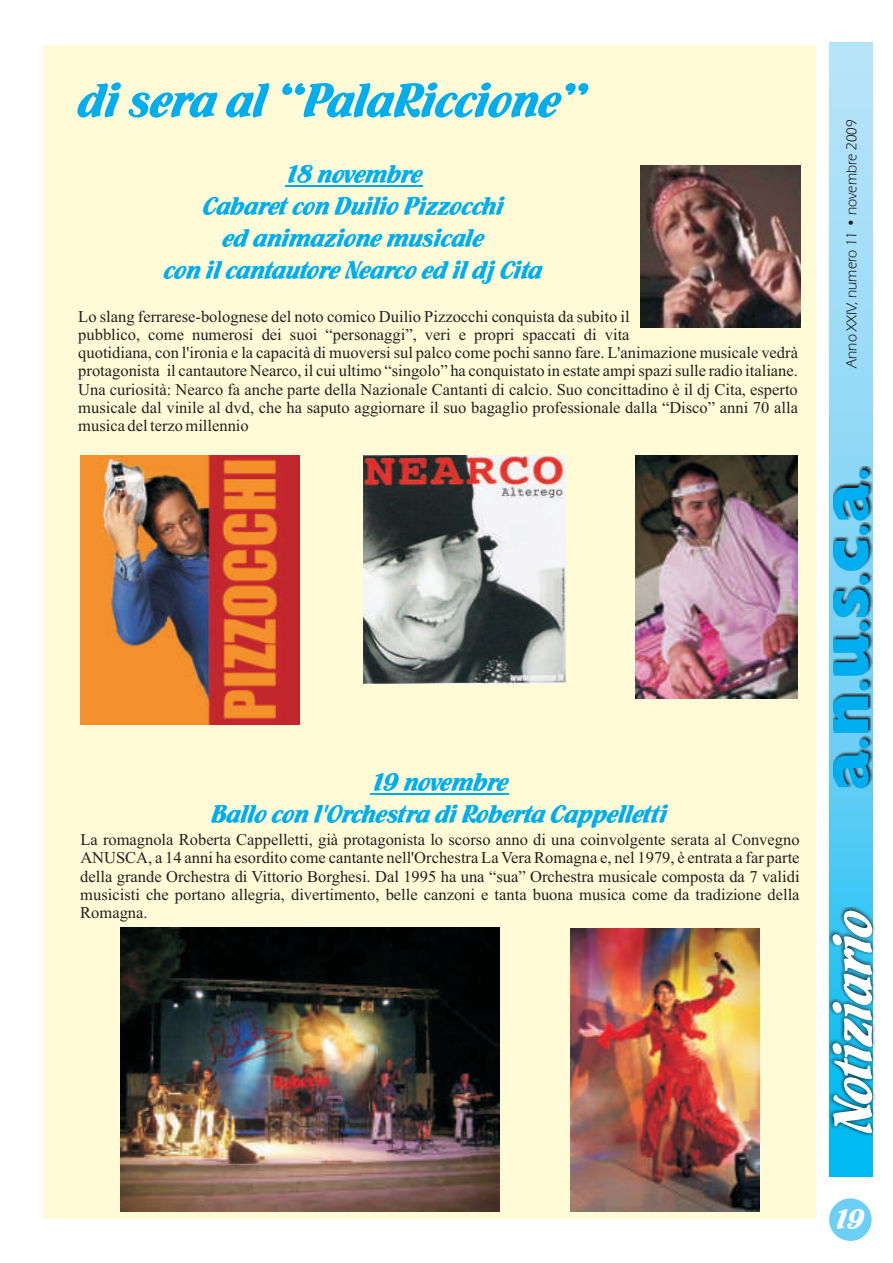
<style>
.page{position:relative;width:893px;height:1263px;background:#fff}
.page>*{position:absolute;margin:0;border:0;box-sizing:border-box;transform-origin:0 0}
.t1{font:57.6px "Flamenco D";color:#fff}
.t2{font:51px "Flamenco D";color:#00aeef}
.t3{font:30px "Flamenco D";color:#fff}
.t4{font:27px/32.1px "Flamenco D";color:#00aeef;text-align:center}
.t5{font:16.5px/18.3px "Times New Roman";color:#231f20}
.t6{font:15px "Eras IT Cby BT";color:#231f20}
</style>
<div class="page">
<div style="left:829px;top:1198px;width:43px;height:43px;background:#6bcff6;border-radius:50%"></div>
<svg style="left:829px;top:42px;width:44px;height:1135px;background:#85d7f6"></svg>
<img style="left:829px;top:908px;width:46px;height:228px">
<img style="left:833px;top:466px;width:39px;height:322px">
<div style="left:859px;top:739px;width:9px;height:9px;background:#00aeef;border-radius:50%"></div>
<svg style="left:833px;top:696px;width:35px;height:37px"></svg>
<div style="left:859px;top:681px;width:9px;height:9px;background:#00aeef;border-radius:50%"></div>
<svg style="left:834px;top:634px;width:35px;height:42px"></svg>
<div style="left:859px;top:622px;width:9px;height:9px;background:#00aeef;border-radius:50%"></div>
<svg style="left:833px;top:589px;width:36px;height:28px"></svg>
<div style="left:859px;top:576px;width:9px;height:9px;background:#00aeef;border-radius:50%"></div>
<svg style="left:833px;top:540px;width:36px;height:31px"></svg>
<div style="left:859px;top:526px;width:9px;height:9px;background:#00aeef;border-radius:50%"></div>
<div style="left:859px;top:470px;width:9px;height:9px;background:#00aeef;border-radius:50%"></div>
<svg style="left:833px;top:751px;width:36px;height:37px"></svg>
<svg style="left:833px;top:484px;width:36px;height:37px"></svg>
<div style="left:43px;top:45px;width:773px;height:1173px;background:#fffbd6"></div>
<hr style="left:285px;top:185px;width:138px;height:1px;background:#00aeef">
<img style="left:636px;top:455px;width:161px;height:243px">
<img style="left:640px;top:165px;width:161px;height:163px">
<img style="left:363px;top:455px;width:202px;height:228px">
<hr style="left:371px;top:793px;width:138px;height:2px;background:#00aeef">
<img style="left:570px;top:929px;width:189px;height:282px">
<img style="left:121px;top:927px;width:379px;height:284px">
<img style="left:80px;top:455px;width:219px;height:269px">
<h2 class="t2" style="left:80px;top:75px;width:510px">di sera al “PalaRiccione”</h2>
<h3 class="t4" style="left:165px;top:158px;width:380px">18 novembre<br>Cabaret con Duilio Pizzocchi<br>ed animazione musicale<br>con il cantautore Nearco ed il dj Cita</h3>
<p class="t5" style="left:78px;top:309px;width:721px">Lo slang ferrarese-bolognese del noto comico Duilio Pizzocchi conquista da subito il<br>pubblico, come numerosi dei suoi “personaggi”, veri e propri spaccati di vita<br>quotidiana, con l'ironia e la capacità di muoversi sul palco come pochi sanno fare. L'animazione musicale vedrà protagonista il cantautore Nearco, il cui ultimo “singolo” ha conquistato in estate ampi spazi sulle radio italiane.<br>Una curiosità: Nearco fa anche parte della Nazionale Cantanti di calcio. Suo concittadino è il dj Cita, esperto musicale dal vinile al dvd, che ha saputo aggiornare il suo bagaglio professionale dalla “Disco” anni 70 alla musica del terzo millennio</p>
<p class="t6" style="left:845px;top:368px;width:250px;rotate:-90deg">Anno XXIV, numero 11 • novembre 2009</p>
<h3 class="t4" style="left:212px;top:766px;width:457px">19 novembre<br>Ballo con l'Orchestra di Roberta Cappelletti</h3>
<p class="t5" style="left:80px;top:832px;width:721px;text-align:justify">La romagnola Roberta Cappelletti, già protagonista lo scorso anno di una coinvolgente serata al Convegno ANUSCA, a 14 anni ha esordito come cantante nell'Orchestra La Vera Romagna e, nel 1979, è entrata a far parte della grande Orchestra di Vittorio Borghesi. Dal 1995 ha una “sua” Orchestra musicale composta da 7 validi musicisti che portano allegria, divertimento, belle canzoni e tanta buona musica come da tradizione della Romagna.</p>
<h1 class="t1" style="left:825px;top:1131px;width:225px;rotate:-90deg">Notiziario</h1>
<h3 class="t3" style="left:833px;top:1204px;width:33px">19</h3>
</div>
